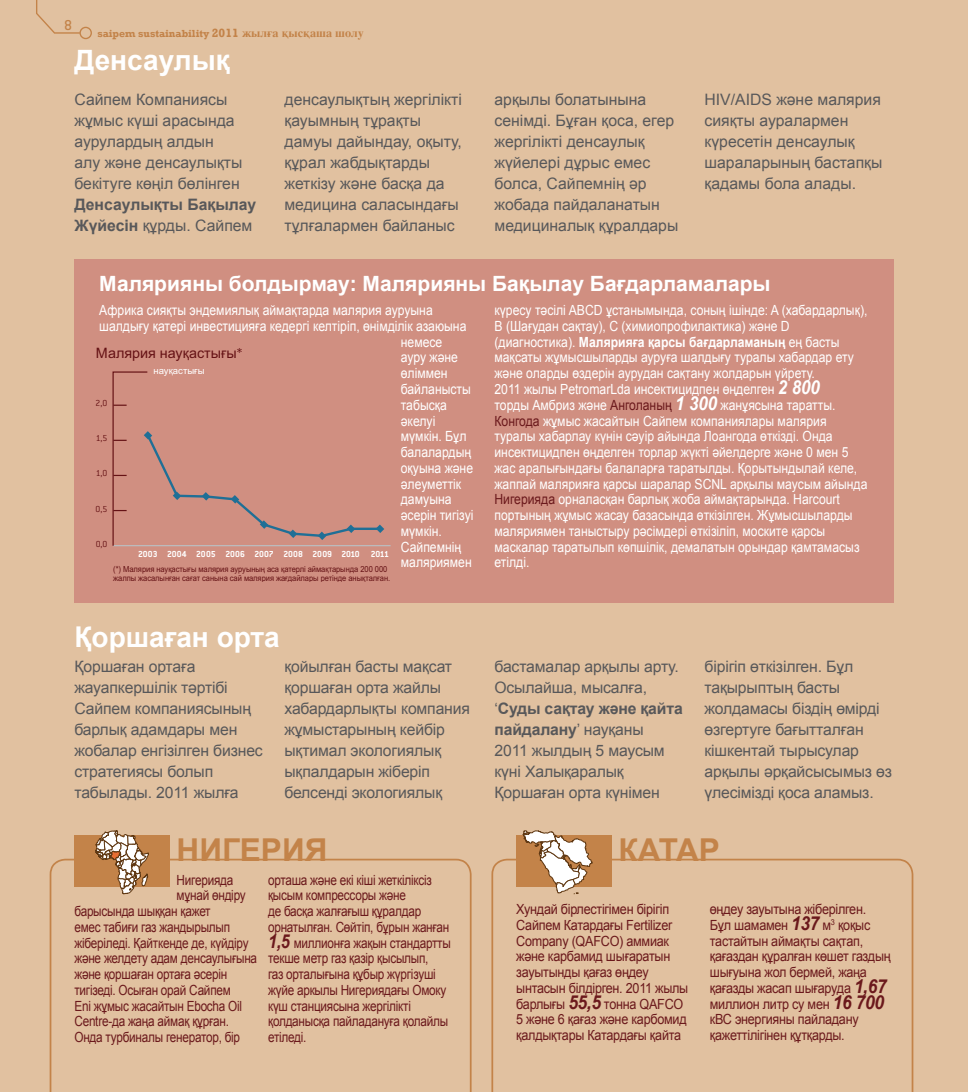
<style>
.page{position:relative;width:968px;height:1092px;background:#fff}
.page>*{position:absolute;margin:0;border:0;box-sizing:border-box;transform-origin:0 0}
.t1{font:700 31.5px "Arial";color:#c38349}
.t2{font:700 28px "Arial";color:#fff}
.t3{font:700 21px "Arial";color:#fff}
.t4{font:15.75px/21px "Arial";letter-spacing:-.01em;color:#58585a}
.t5{font:700 15.75px/21px "Arial";color:#58585a}
.t6{font:500 15.75px "Conduit ITC Std";color:#c38349}
.t7{font:14.35px "Arial";color:#651215}
.t8{font:14px/15.8px "Arial";color:#fff;scale:.87 1}
.t9{font:14px/15.8px "Arial";letter-spacing:-.02em;color:#6b191c;scale:.84 1}
.t10{font:14px/15.8px "Arial";letter-spacing:-.02em;color:#6b191c;scale:.9 1}
.t11{font:700 10.5px "Rockwell";color:#c38349}
.t12{font:700 9.62px "Conduit ITC";letter-spacing:-.02em;color:#fff}
.t13{font:300 9.62px "Conduit ITC";color:#651215}
.t14{font:9.62px "Arial";color:#fff}
.t15{font:8.4px/8.4px "Arial";letter-spacing:-.005em;color:#651215;scale:.9 1}
.s1{font-size:12.25px}
.s2{font-family:"Times";font-size:12.25px}
.s3{font-weight:400}
.s4{font-family:"Conduit ITC Std";font-weight:300}
.s5{font-weight:700}
.s6{font-weight:700;font-style:italic;font-size:19.25px}
.s7{color:#6b191c}
</style>
<div class="page">
<div style="left:0;top:0;width:967px;height:1091px;background:#e1c1a0"></div>
<svg style="left:36px;top:0;width:56px;height:39px"></svg>
<svg style="left:50px;top:858px;width:421px;height:233px"></svg>
<div style="left:74px;top:835px;width:95px;height:52px;background:#c38349"></div>
<svg style="left:95px;top:830px;width:54px;height:64px"></svg>
<svg style="left:491px;top:858px;width:422px;height:233px"></svg>
<div style="left:516px;top:835px;width:95px;height:52px;background:#c38349"></div>
<svg style="left:522px;top:830px;width:70px;height:64px"></svg>
<div style="left:74px;top:259px;width:819px;height:343px;background:#d08f81"></div>
<hr style="left:113px;top:545px;width:277px;height:1px;background:#bbbdc0">
<hr style="left:351px;top:527px;width:29px;height:3px;background:#1f6f96">
<svg style="left:112px;top:371px;width:243px;height:176px"></svg>
<svg style="left:376px;top:524px;width:8px;height:9px"></svg>
<p class="t6" style="left:64px;top:18px;width:10px">8</p>
<p class="t11" style="left:97px;top:27px;width:268px">saipem sustainability <span class="s1">2011</span> <span class="s2">жылға қысқаша шолу</span></p>
<h2 class="t2" style="left:74px;top:45px;width:157px">Денсаулық</h2>
<p class="t4" style="left:74px;top:89px;width:169px">Сайпем Компаниясы жұмыс күші арасында аурулардың алдын алу жəне денсаулықты бекітуге көңіл бөлінген</p>
<p class="t5" style="left:74px;top:194px;width:183px">Денсаулықты Бақылау<br>Жүйесін <span class="s3">құрды. Сайпем</span></p>
<p class="t4" style="left:284px;top:89px;width:179px">денсаулықтың жергілікті қауымның тұрақты дамуы дайындау, оқыту, құрал жабдықтарды жеткізу жəне басқа да медицина саласындағы тұлғалармен байланыс</p>
<p class="t4" style="left:494px;top:89px;width:185px">арқылы болатынына сенімді. Бұған қоса, егер жергілікті денсаулық жүйелері дұрыс емес болса, Сайпемнің əр жобада пайдаланатын медициналық құралдары</p>
<p class="t4" style="left:704px;top:89px;width:179px">HIV/AIDS жəне малярия сияқты ауралармен күресетін денсаулық шараларының бастапқы қадамы бола алады.</p>
<h3 class="t3" style="left:99px;top:272px;width:672px">Малярияны болдырмау: Малярияны Бақылау Бағдарламалары</h3>
<p class="t8" style="left:99px;top:302px;width:385px">Африка сияқты эндемиялық аймақтарда малярия ауруына</p>
<p class="t8" style="left:99px;top:318px;width:423px">шалдығу қатері инвестицияға кедергі келтіріп, өнімділік азаюына</p>
<p class="t8" style="left:401px;top:334px;width:49px">немесе</p>
<p class="t8" style="left:401px;top:350px;width:67px">ауру жəне</p>
<p class="t8" style="left:401px;top:365px;width:55px">өліммен</p>
<p class="t8" style="left:401px;top:381px;width:82px">байланысты</p>
<p class="t8" style="left:401px;top:397px;width:55px">табысқа</p>
<p class="t8" style="left:401px;top:413px;width:41px">əкелуі</p>
<p class="t8" style="left:401px;top:428px;width:77px">мүмкін. Бұл</p>
<p class="t8" style="left:401px;top:444px;width:82px">балалардың</p>
<p class="t8" style="left:401px;top:460px;width:85px">оқуына жəне</p>
<p class="t8" style="left:401px;top:476px;width:71px">əлеуметтік</p>
<p class="t8" style="left:401px;top:491px;width:60px">дамуына</p>
<p class="t8" style="left:401px;top:507px;width:85px">əсерін тигізуі</p>
<p class="t8" style="left:401px;top:523px;width:49px">мүмкін.</p>
<p class="t8" style="left:401px;top:539px;width:71px">Сайпемнің</p>
<p class="t8" style="left:401px;top:554px;width:83px">маляриямен</p>
<p class="t7" style="left:96px;top:344px;width:148px">Малярия науқастығы<span class="s4">*</span></p>
<p class="t14" style="left:153px;top:365px;width:53px">науқастығы</p>
<p class="t13" style="left:95px;top:398px;width:13px">2,0</p>
<p class="t13" style="left:96px;top:433px;width:13px">1,5</p>
<p class="t13" style="left:96px;top:468px;width:13px">1,0</p>
<p class="t13" style="left:95px;top:503px;width:13px">0,5</p>
<p class="t13" style="left:96px;top:538px;width:13px">0,0</p>
<p class="t12" style="left:138px;top:548px;width:21px">2003</p>
<p class="t12" style="left:225px;top:548px;width:21px">2006</p>
<p class="t12" style="left:312px;top:548px;width:21px">2009</p>
<p class="t12" style="left:167px;top:548px;width:21px">2004</p>
<p class="t12" style="left:254px;top:548px;width:21px">2007</p>
<p class="t12" style="left:341px;top:548px;width:20px">2010</p>
<p class="t12" style="left:196px;top:548px;width:21px">2005</p>
<p class="t12" style="left:283px;top:548px;width:21px">2008</p>
<p class="t12" style="left:370px;top:548px;width:20px">2011</p>
<p class="t15" style="left:113px;top:565px;width:309px">(*) Малярия науқастығы малярия ауруының аса қатерлі аймақтарында 200 000 жалпы жасалынған сағат санына сай малярия жағдайлары ретінде анықталған.</p>
<h2 class="t2" style="left:74px;top:621px;width:207px">Қоршаған орта</h2>
<p class="t8" style="left:494px;top:302px;width:430px">күресу тəсілі ABCD ұстанымында, соның ішінде: A (хабардарлық), B (Шағудан сақтау), C (химиопрофилактика) жəне D (диагностика). <span class="s5">Малярияға қарсы бағдарламаның</span> ең басты мақсаты жұмысшыларды ауруға шалдығу туралы хабардар ету жəне оларды өздерін аурудан сақтану жолдарын үйрету.<br>2011 жылы PetromarLda инсектицидпен өңделген <span class="s6">2 800<br></span>торды Амбриз жəне <span class="s7">Анголаның</span> <span class="s6">1 300</span> жанұясына таратты.<br><span class="s7">Конгода</span> жұмыс жасайтын Сайпем компаниялары малярия туралы хабарлау күнін сəуір айында Лоангода өткізді. Онда инсектицидпен өңделген торлар жүкті əйелдерге жəне 0 мен 5 жас аралығындағы балаларға таратылды. Қорытындылай келе, жаппай малярияға қарсы шаралар SCNL арқылы маусым айында <span class="s7">Нигерияда</span> орналасқан барлық жоба аймақтарында. Harcourt портының жұмыс жасау базасында өткізілген. Жұмысшыларды маляриямен таныстыру рəсімдері өткізіліп, моските қарсы маскалар таратылып көпшілік, демалатын орындар қамтамасыз етілді.</p>
<p class="t4" style="left:74px;top:656px;width:190px">Қоршаған ортаға жауапкершілік тəртібі<br>Сайпем компаниясының барлық адамдары мен жобалар енгізілген бизнес стратегиясы болып табылады. 2011 жылға</p>
<p class="t4" style="left:284px;top:656px;width:187px">қойылған басты мақсат қоршаған орта жайлы хабардарлықты компания жұмыстарының кейбір ықтимал экологиялық ықпалдарын жіберіп белсенді экологиялық</p>
<p class="t4" style="left:494px;top:656px;width:190px">бастамалар арқылы арту.<br>Осылайша, мысалға, ‘<span class="s5">Суды сақтау жəне қайта пайдалану</span>’ науқаны<br>2011 жылдың 5 маусым күні Халықаралық<br>Қоршаған орта күнімен</p>
<p class="t4" style="left:704px;top:656px;width:189px">бірігіп өткізілген. Бұл тақырыптың басты жолдамасы біздің өмірді өзгертуге бағытталған кішкентай тырысулар арқылы əрқайсысымыз өз үлесімізді қоса аламыз.</p>
<h1 class="t1" style="left:177px;top:832px;width:152px">НИГЕРИЯ</h1>
<p class="t9" style="left:177px;top:871px;width:69px">Нигерияда</p>
<p class="t9" style="left:177px;top:887px;width:84px">мұнай өндіру</p>
<p class="t9" style="left:74px;top:903px;width:164px">барысында шыққан қажет</p>
<p class="t9" style="left:74px;top:919px;width:187px">емес табиғи газ жандырылып</p>
<p class="t9" style="left:74px;top:934px;width:209px">жіберіледі. Қайткенде де, күйдіру</p>
<p class="t9" style="left:74px;top:950px;width:219px">жəне желдету адам денсаулығына</p>
<p class="t9" style="left:74px;top:966px;width:183px">жəне қоршаған ортаға əсерін</p>
<p class="t9" style="left:74px;top:982px;width:188px">тигізеді. Осыған орай Сайпем</p>
<p class="t9" style="left:74px;top:997px;width:201px">Eni жұмыс жасайтын Ebocha Oil</p>
<p class="t9" style="left:74px;top:1013px;width:185px">Centre-да жаңа аймақ құрған.</p>
<p class="t9" style="left:74px;top:1029px;width:199px">Онда турбиналы генератор, бір</p>
<p class="t9" style="left:268px;top:871px;width:219px">орташа жəне екі кіші жеткіліксіз қысым компрессоры жəне<br>де басқа жалғағыш құралдар орнатылған. Сөйтіп, бұрын жанған<br><span class="s6">1,5</span> миллионға жақын стандартты текше метр газ қазір қысылып,<br>газ орталығына құбыр жүргізуші жүйе аркылы Нигериядағы Омоку күш станциясына жергілікті қолданысқа пайладануға қолайлы етіледі.</p>
<h1 class="t1" style="left:618px;top:832px;width:103px">КАТАР</h1>
<p class="t10" style="left:516px;top:901px;width:193px">Хундай бірлестігімен бірігіп<br>Сайпем Катардағы Fertilizer<br>Company (QAFCO) аммиак жəне карбамид шығаратын зауытынды қағаз өңдеу ынтасын білдірген. 2011 жылы барлығы <span class="s6">55,5</span> тонна QAFCO<br>5 жəне 6 қағаз жəне карбомид қалдықтары Катардағы қайта</p>
<p class="t10" style="left:709px;top:901px;width:202px">өңдеу зауытына жіберілген.<br>Бұл шамамен <span class="s6">137</span> м<sup>3</sup> қоқыс тастайтын аймақты сақтап, қағаздан құралған көшет газдың шығуына жол бермей, жаңа қағазды жасап шығаруда <span class="s6">1,67 </span>миллион литр су мен <span class="s6">16 700 </span>кВС энергияны пайладану қажеттілігінен құтқарды.</p>
</div>
